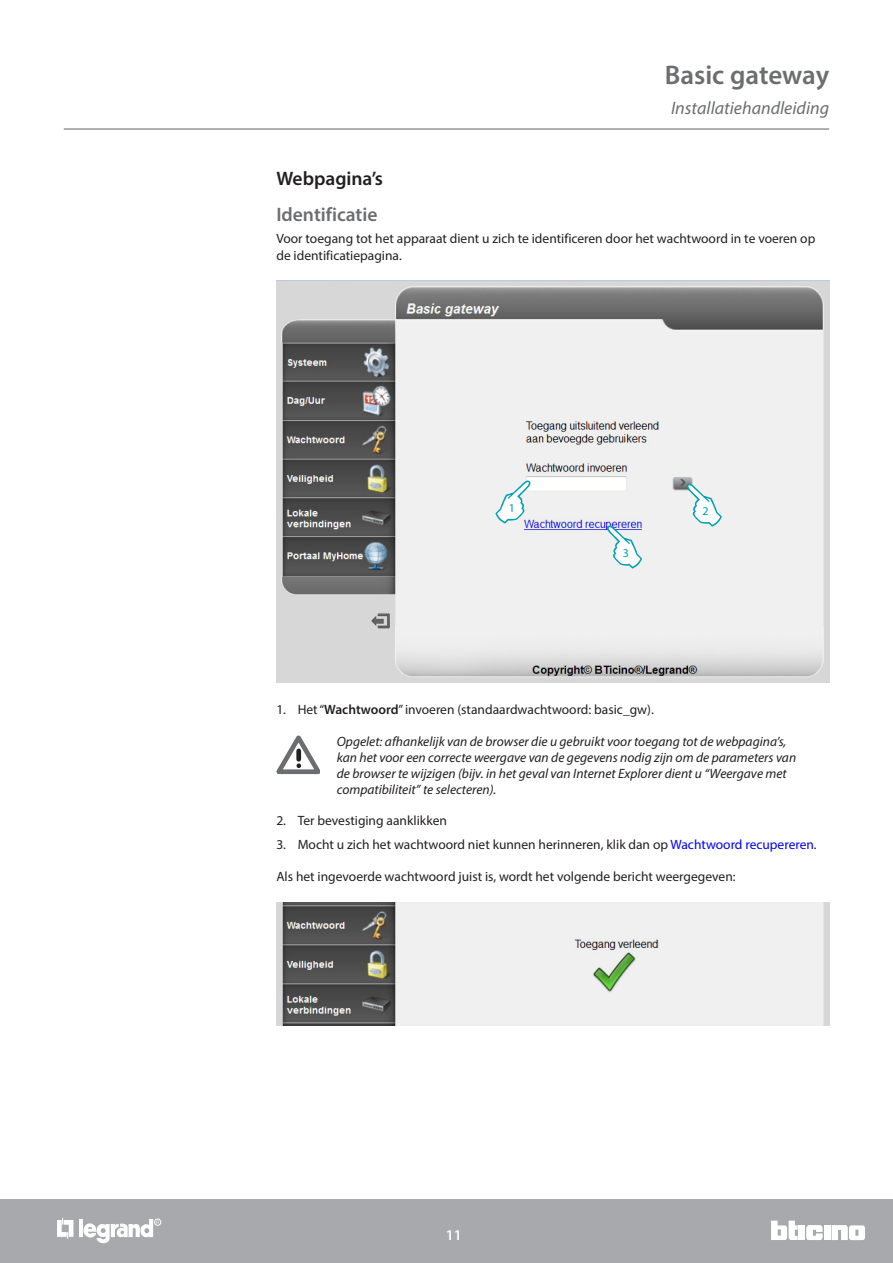
<style>
.page{position:relative;width:893px;height:1263px;background:#fff}
.page>*{position:absolute;margin:0;border:0;box-sizing:border-box;transform-origin:0 0}
.t1{font:600 27px "Myriad Pro";color:#6c6d70}
.t2{font:600 19.5px "Myriad Pro";color:#6c6d70}
.t3{font:600 19.5px "Myriad Pro";color:#231f20}
.t4{font:italic 18px "Myriad Pro";color:#6c6d70}
.t5{font:600 15px "Myriad Pro";color:#fff}
.t6{font:13.5px/16.2px "Myriad Pro";color:#231f20}
.t7{font:italic 13.5px/16.2px "Myriad Pro";color:#231f20}
.t8{font:12px "Myriad Pro";color:#00a0b0}
.s1{font-weight:600}
.s2{color:#00f}
</style>
<div class="page">
<hr style="left:64px;top:128px;width:765px;height:2px;background:#939598">
<div style="left:0;top:1199px;width:893px;height:64px;background:#a8a9ad"></div>
<div style="left:799px;top:1225px;width:6px;height:15px;background:#fff"></div>
<div style="left:824px;top:1225px;width:6px;height:15px;background:#fff"></div>
<svg style="left:832px;top:1225px;width:33px;height:15px"></svg>
<svg style="left:771px;top:1220px;width:27px;height:20px"></svg>
<svg style="left:806px;top:1225px;width:16px;height:15px"></svg>
<hr style="left:79px;top:1219px;width:4px;height:18px;background:#fff">
<svg style="left:57px;top:1218px;width:16px;height:20px"></svg>
<div style="left:154px;top:1219px;width:7px;height:6px;border:1px solid #fff;border-radius:50%"></div>
<svg style="left:83px;top:1219px;width:76px;height:25px"></svg>
<img style="left:276px;top:281px;width:553px;height:402px">
<svg style="left:495px;top:480px;width:35px;height:43px"></svg>
<svg style="left:607px;top:526px;width:35px;height:43px"></svg>
<svg style="left:687px;top:484px;width:35px;height:43px"></svg>
<svg style="left:276px;top:735px;width:44px;height:39px"></svg>
<img style="left:276px;top:902px;width:553px;height:123px">
<h1 class="t1" style="left:665px;top:58px;width:166px">Basic gateway</h1>
<h3 class="t4" style="left:671px;top:97px;width:160px">Installatiehandleiding</h3>
<h2 class="t3" style="left:276px;top:166px;width:108px">Webpagina’s</h2>
<h2 class="t2" style="left:276px;top:202px;width:103px">Identificatie</h2>
<p class="t6" style="left:276px;top:231px;width:540px">Voor toegang tot het apparaat dient u zich te identificeren door het wachtwoord in te voeren op de identificatiepagina.</p>
<p class="t8" style="left:509px;top:500px;width:8px">1</p>
<p class="t8" style="left:623px;top:546px;width:8px">3</p>
<p class="t8" style="left:702px;top:504px;width:8px">2</p>
<p class="t6" style="left:276px;top:701px;width:379px">1. Het “<span class="s1">Wachtwoord</span>” invoeren (standaardwachtwoord: basic_gw).</p>
<p class="t7" style="left:337px;top:733px;width:461px">Opgelet: afhankelijk van de browser die u gebruikt voor toegang tot de webpagina’s, kan het voor een correcte weergave van de gegevens nodig zijn om de parameters van de browser te wijzigen (bijv. in het geval van Internet Explorer dient u “Weergave met compatibiliteit” te selecteren).</p>
<p class="t6" style="left:276px;top:812px;width:172px">2. Ter bevestiging aanklikken</p>
<p class="t6" style="left:276px;top:837px;width:542px">3. Mocht u zich het wachtwoord niet kunnen herinneren, klik dan op <span class="s2">Wachtwoord recupereren</span>.</p>
<p class="t6" style="left:276px;top:868px;width:461px">Als het ingevoerde wachtwoord juist is, wordt het volgende bericht weergegeven:</p>
<p class="t5" style="left:446px;top:1225px;width:18px">11</p>
</div>
